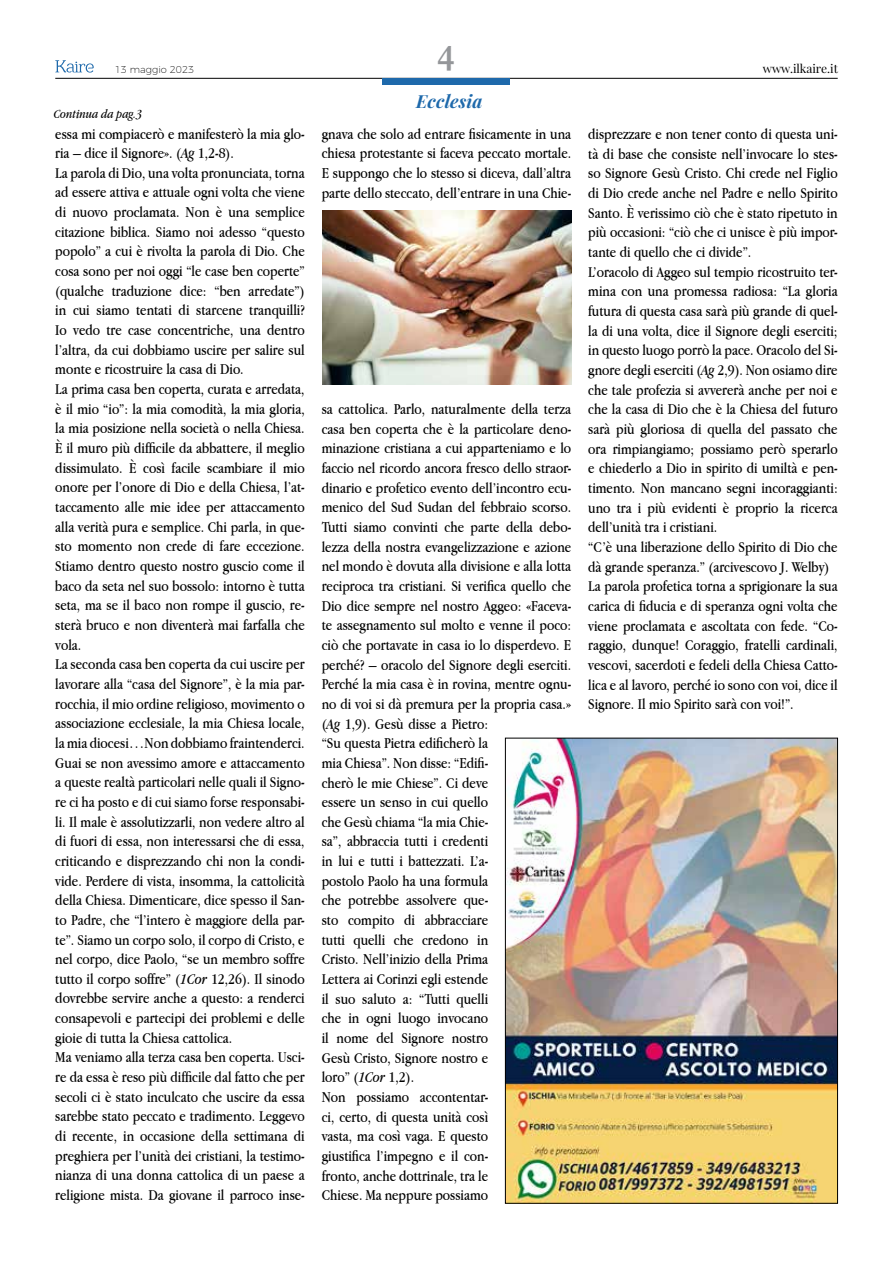
<style>
.page{position:relative;width:893px;height:1263px;background:#fff}
.page>*{position:absolute;margin:0;border:0;box-sizing:border-box;transform-origin:0 0}
.t1{font:700 37.5px "Garamond";color:#949699}
.t2{font:italic 700 18px "Playfair Display";letter-spacing:.01em;color:#1e69ab}
.t3{font:15.75px/19.6px "Apple Garamond";color:#000}
.t4{font:italic 13.05px "Apple Garamond";color:#000}
.t5{font:12px "Playfair Display";color:#000}
.t6{font:200 9.9px "Montserrat";color:#000}
.s1{font-style:italic}
</style>
<div class="page">
<hr style="left:55px;top:78px;width:783px;height:1px;background:#000">
<div style="left:382px;top:78px;width:127px;height:7px;background:#1e69ab"></div>
<svg style="left:55px;top:60px;width:39px;height:13px"></svg>
<img style="left:507px;top:740px;width:329px;height:461px">
<div style="left:505px;top:738px;width:333px;height:465px;border:1px solid #000"></div>
<img style="left:322px;top:210px;width:250px;height:174px">
<p class="t6" style="left:115px;top:62px;width:81px">13 maggio 2023</p>
<p class="t4" style="left:54px;top:106px;width:90px">Continua da pag.3</p>
<h1 class="t1" style="left:437px;top:36px;width:19px">4</h1>
<p class="t2" style="left:416px;top:89px;width:68px">Ecclesia</p>
<p class="t3" style="left:55px;top:123px;width:251px">essa mi compiacerò e manifesterò la mia glo&shy;ria – dice il Signore». (<span class="s1">Ag</span> 1,2-8).<br>La parola di Dio, una volta pronunciata, torna ad essere attiva e attuale ogni volta che viene di nuovo proclamata. Non è una semplice citazione biblica. Siamo noi adesso “questo popolo” a cui è rivolta la parola di Dio. Che cosa sono per noi oggi “le case ben coperte” (qualche traduzione dice: “ben arredate”) in cui siamo tentati di starcene tranquilli?<br>Io vedo tre case concentriche, una dentro l’altra, da cui dobbiamo uscire per salire sul monte e ricostruire la casa di Dio.<br>La prima casa ben coperta, curata e arredata, è il mio “io”: la mia comodità, la mia gloria, la mia posizione nella società o nella Chiesa.<br>È il muro più difficile da abbattere, il meglio dissimulato. È così facile scambiare il mio onore per l’onore di Dio e della Chiesa, l’at&shy;taccamento alle mie idee per attaccamento alla verità pura e semplice. Chi parla, in que&shy;sto momento non crede di fare eccezione.<br>Stiamo dentro questo nostro guscio come il baco da seta nel suo bossolo: intorno è tutta seta, ma se il baco non rompe il guscio, re&shy;sterà bruco e non diventerà mai farfalla che vola.<br>La seconda casa ben coperta da cui uscire per lavorare alla “casa del Signore”, è la mia par&shy;rocchia, il mio ordine religioso, movimento o associazione ecclesiale, la mia Chiesa locale, la mia diocesi…Non dobbiamo fraintenderci.<br>Guai se non avessimo amore e attaccamento a queste realtà particolari nelle quali il Signo&shy;re ci ha posto e di cui siamo forse responsabi&shy;li. Il male è assolutizzarli, non vedere altro al di fuori di essa, non interessarsi che di essa, criticando e disprezzando chi non la condi&shy;vide. Perdere di vista, insomma, la cattolicità della Chiesa. Dimenticare, dice spesso il San&shy;to Padre, che “l’intero è maggiore della par&shy;te”. Siamo un corpo solo, il corpo di Cristo, e nel corpo, dice Paolo, “se un membro soffre tutto il corpo soffre” (<span class="s1">1Cor</span> 12,26). Il sinodo dovrebbe servire anche a questo: a renderci consapevoli e partecipi dei problemi e delle gioie di tutta la Chiesa cattolica.<br>Ma veniamo alla terza casa ben coperta. Usci&shy;re da essa è reso più difficile dal fatto che per secoli ci è stato inculcato che uscire da essa sarebbe stato peccato e tradimento. Leggevo di recente, in occasione della settimana di preghiera per l’unità dei cristiani, la testimo&shy;nianza di una donna cattolica di un paese a religione mista. Da giovane il parroco inse-</p>
<p class="t3" style="left:322px;top:124px;width:251px;text-align:justify">gnava che solo ad entrare fisicamente in una chiesa protestante si faceva peccato mortale.<br>E suppongo che lo stesso si diceva, dall’altra parte dello steccato, dell’entrare in una Chie-</p>
<p class="t3" style="left:322px;top:399px;width:251px">sa cattolica. Parlo, naturalmente della terza casa ben coperta che è la particolare deno&shy;minazione cristiana a cui apparteniamo e lo faccio nel ricordo ancora fresco dello straor&shy;dinario e profetico evento dell’incontro ecu&shy;menico del Sud Sudan del febbraio scorso.<br>Tutti siamo convinti che parte della debo&shy;lezza della nostra evangelizzazione e azione nel mondo è dovuta alla divisione e alla lotta reciproca tra cristiani. Si verifica quello che Dio dice sempre nel nostro Aggeo: «Faceva&shy;te assegnamento sul molto e venne il poco: ciò che portavate in casa io lo disperdevo. E perché? – oracolo del Signore degli eserciti.<br>Perché la mia casa è in rovina, mentre ognu&shy;no di voi si dà premura per la propria casa.» (<span class="s1">Ag</span> 1,9). Gesù disse a Pietro:<br>“Su questa Pietra edificherò la<br>mia Chiesa”. Non disse: “Edifi-<br>cherò le mie Chiese”. Ci deve<br>essere un senso in cui quello<br>che Gesù chiama “la mia Chie-<br>sa”, abbraccia tutti i credenti<br>in lui e tutti i battezzati. L’a-<br>postolo Paolo ha una formula<br>che potrebbe assolvere que-<br>sto compito di abbracciare<br>tutti quelli che credono in<br>Cristo. Nell’inizio della Prima<br>Lettera ai Corinzi egli estende<br>il suo saluto a: “Tutti quelli<br>che in ogni luogo invocano<br>il nome del Signore nostro<br>Gesù Cristo, Signore nostro e<br>loro” (<span class="s1">1Cor</span> 1,2).<br>Non possiamo accontentar-<br>ci, certo, di questa unità così<br>vasta, ma così vaga. E questo<br>giustifica l’impegno e il con-<br>fronto, anche dottrinale, tra le<br>Chiese. Ma neppure possiamo</p>
<p class="t5" style="left:763px;top:61px;width:77px">www.ilkaire.it</p>
<p class="t3" style="left:588px;top:124px;width:251px">disprezzare e non tener conto di questa uni&shy;tà di base che consiste nell’invocare lo stes&shy;so Signore Gesù Cristo. Chi crede nel Figlio di Dio crede anche nel Padre e nello Spirito Santo. È verissimo ciò che è stato ripetuto in più occasioni: “ciò che ci unisce è più impor&shy;tante di quello che ci divide”.<br>L’oracolo di Aggeo sul tempio ricostruito ter&shy;mina con una promessa radiosa: “La gloria futura di questa casa sarà più grande di quel&shy;la di una volta, dice il Signore degli eserciti; in questo luogo porrò la pace. Oracolo del Si&shy;gnore degli eserciti (<span class="s1">Ag</span> 2,9). Non osiamo dire che tale profezia si avvererà anche per noi e che la casa di Dio che è la Chiesa del futuro sarà più gloriosa di quella del passato che ora rimpiangiamo; possiamo però sperarlo e chiederlo a Dio in spirito di umiltà e pen&shy;timento. Non mancano segni incoraggianti: uno tra i più evidenti è proprio la ricerca dell’unità tra i cristiani.<br>“C’è una liberazione dello Spirito di Dio che dà grande speranza.” (arcivescovo J. Welby)<br>La parola profetica torna a sprigionare la sua carica di fiducia e di speranza ogni volta che viene proclamata e ascoltata con fede. “Co&shy;raggio, dunque! Coraggio, fratelli cardinali, vescovi, sacerdoti e fedeli della Chiesa Catto&shy;lica e al lavoro, perché io sono con voi, dice il Signore. Il mio Spirito sarà con voi!”.</p>
</div>
